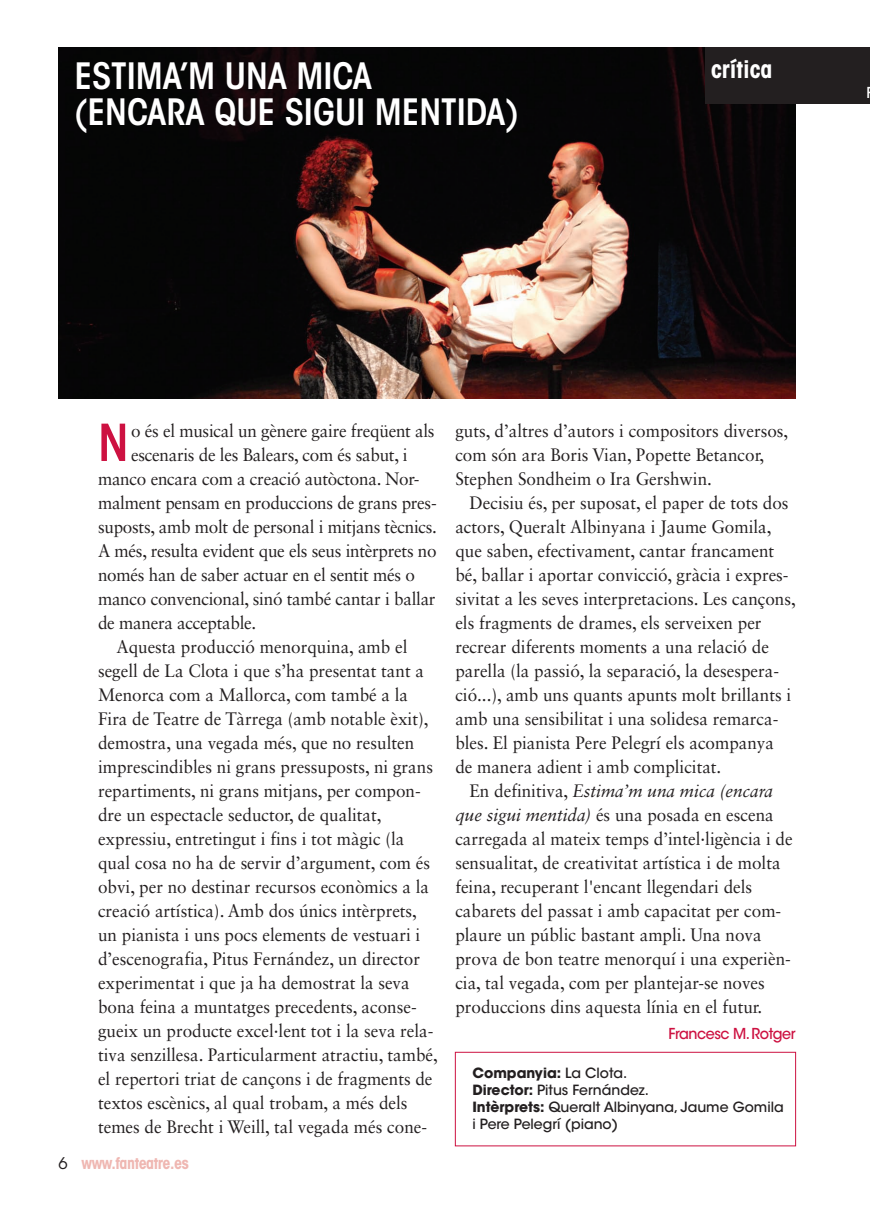
<style>
.page{position:relative;width:871px;height:1223px;background:#fff}
.page>*{position:absolute;margin:0;border:0;box-sizing:border-box;transform-origin:0 0}
.t1{font:600 condensed 50.4px "ITC Avant Garde Std";color:#cd1141}
.t2{font:600 condensed 36px/36px "ITC Avant Garde Std";color:#fff}
.t3{font:700 condensed 24px "ITC Avant Garde Std";color:#fff}
.t4{font:18px/24px "Sabon LT Std";color:#231f20;scale:.95 1}
.t5{font:700 condensed 16px "ITC Avant Garde Std";letter-spacing:-.025em;color:#efb7b2}
.t6{font:500 15px "ITC Avant Garde Std";letter-spacing:-.03em;color:#cd1141;scale:.95 1}
.t7{font:500 15px "ITC Avant Garde Std";color:#fff;scale:.95 1}
.t8{font:500 14px/16.8px "ITC Avant Garde Std";color:#231f20}
.s1{font-weight:400;font-stretch:normal;color:#231f20}
.s2{font-style:italic}
.s3{font-weight:700}
</style>
<div class="page">
<img style="left:58px;top:47px;width:737px;height:352px">
<div style="left:852px;top:47px;width:17px;height:57px;background:#231f20"></div>
<div style="left:705px;top:47px;width:147px;height:57px;background:#231f20"></div>
<div style="left:455px;top:1051px;width:341px;height:95px;border:1px solid #cd1141"></div>
<h2 class="t2" style="left:74px;top:57px;width:446px">ESTIMA’M UNA MICA<br>(ENCARA QUE SIGUI MENTIDA)</h2>
<h3 class="t3" style="left:711px;top:54px;width:63px">crítica</h3>
<p class="t7" style="left:866px;top:83px;width:9px">F</p>
<h1 class="t1" style="left:98px;top:411px;width:32px">N</h1>
<p class="t4" style="left:131px;top:418px;width:321px">o és el musical un gènere gaire freqüent als</p>
<p class="t4" style="left:131px;top:442px;width:292px">escenaris de les Balears, com és sabut, i</p>
<p class="t4" style="left:98px;top:466px;width:340px">manco encara com a creació autòctona. Nor-</p>
<p class="t4" style="left:98px;top:490px;width:358px">malment pensam en produccions de grans pres-</p>
<p class="t4" style="left:98px;top:514px;width:358px">suposts, amb molt de personal i mitjans tècnics.</p>
<p class="t4" style="left:98px;top:538px;width:358px">A més, resulta evident que els seus intèrprets no</p>
<p class="t4" style="left:98px;top:562px;width:335px">només han de saber actuar en el sentit més o</p>
<p class="t4" style="left:98px;top:586px;width:357px">manco convencional, sinó també cantar i ballar</p>
<p class="t4" style="left:98px;top:610px;width:168px">de manera acceptable.</p>
<p class="t4" style="left:116px;top:634px;width:308px">Aquesta producció menorquina, amb el</p>
<p class="t4" style="left:98px;top:658px;width:345px">segell de La Clota i que s’ha presentat tant a</p>
<p class="t4" style="left:98px;top:682px;width:328px">Menorca com a Mallorca, com també a la</p>
<p class="t4" style="left:98px;top:706px;width:349px">Fira de Teatre de Tàrrega (amb notable èxit),</p>
<p class="t4" style="left:98px;top:730px;width:334px">demostra, una vegada més, que no resulten</p>
<p class="t4" style="left:98px;top:754px;width:354px">imprescindibles ni grans pressuposts, ni grans</p>
<p class="t4" style="left:98px;top:778px;width:341px">repartiments, ni grans mitjans, per compon-</p>
<p class="t4" style="left:98px;top:802px;width:300px">dre un espectacle seductor, de qualitat,</p>
<p class="t4" style="left:98px;top:826px;width:324px">expressiu, entretingut i fins i tot màgic (la</p>
<p class="t4" style="left:98px;top:850px;width:351px">qual cosa no ha de servir d’argument, com és</p>
<p class="t4" style="left:98px;top:874px;width:350px">obvi, per no destinar recursos econòmics a la</p>
<p class="t4" style="left:98px;top:898px;width:337px">creació artística). Amb dos únics intèrprets,</p>
<p class="t4" style="left:98px;top:922px;width:341px">un pianista i uns pocs elements de vestuari i</p>
<p class="t4" style="left:98px;top:946px;width:340px">d’escenografia, Pitus Fernández, un director</p>
<p class="t4" style="left:98px;top:970px;width:329px">experimentat i que ja ha demostrat la seva</p>
<p class="t4" style="left:98px;top:994px;width:337px">bona feina a muntatges precedents, aconse-</p>
<p class="t4" style="left:98px;top:1018px;width:355px">gueix un producte excel·lent tot i la seva rela-</p>
<p class="t4" style="left:98px;top:1042px;width:359px">tiva senzillesa. Particularment atractiu, també,</p>
<p class="t4" style="left:98px;top:1066px;width:354px">el repertori triat de cançons i de fragments de</p>
<p class="t4" style="left:98px;top:1090px;width:327px">textos escènics, al qual trobam, a més dels</p>
<p class="t4" style="left:98px;top:1114px;width:348px">temes de Brecht i Weill, tal vegada més cone-</p>
<p class="t5" style="left:58px;top:1152px;width:132px"><span class="s1">6</span> www.fanteatre.es</p>
<p class="t4" style="left:455px;top:418px;width:352px">guts, d’altres d’autors i compositors diversos, com són ara Boris Vian, Popette Betancor,<br>Stephen Sondheim o Ira Gershwin.</p>
<p class="t4" style="left:455px;top:490px;width:360px;text-indent:14px">Decisiu és, per suposat, el paper de tots dos actors, Queralt Albinyana i Jaume Gomila, que saben, efectivament, cantar francament bé, ballar i aportar convicció, gràcia i expres&shy;sivitat a les seves interpretacions. Les cançons, els fragments de drames, els serveixen per recrear diferents moments a una relació de parella (la passió, la separació, la desespera&shy;ció...), amb uns quants apunts molt brillants i amb una sensibilitat i una solidesa remarca&shy;bles. El pianista Pere Pelegrí els acompanya<br>de manera adient i amb complicitat.</p>
<p class="t4" style="left:455px;top:778px;width:356px;text-indent:14px">En definitiva, <span class="s2">Estima’m una mica (encara que sigui mentida)</span> és una posada en escena carregada al mateix temps d’intel·ligència i de sensualitat, de creativitat artística i de molta feina, recuperant l'encant llegendari dels cabarets del passat i amb capacitat per com&shy;plaure un públic bastant ampli. Una nova prova de bon teatre menorquí i una experièn&shy;cia, tal vegada, com per plantejar-se noves produccions dins aquesta línia en el futur.</p>
<p class="t6" style="left:668px;top:1024px;width:135px">Francesc M. Rotger</p>
<p class="t8" style="left:472px;top:1064px;width:313px"><span class="s3">Companyia:</span> La Clota.<br><span class="s3">Director:</span> Pitus Fernández.<br><span class="s3">Intèrprets:</span> Queralt Albinyana, Jaume Gomila i Pere Pelegrí (piano)</p>
</div>
